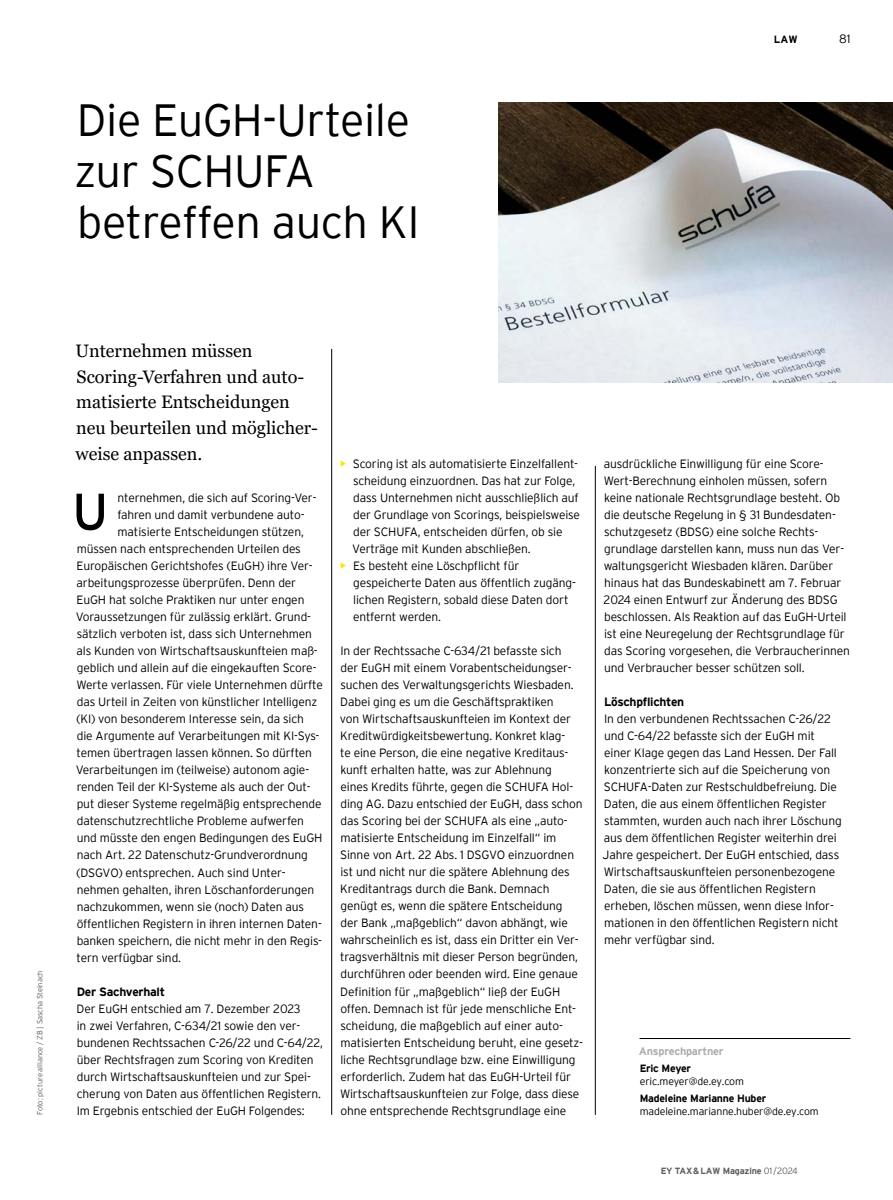
<style>
.page{position:relative;width:893px;height:1200px;background:#fff}
.page>*{position:absolute;margin:0;border:0;box-sizing:border-box;transform-origin:0 0}
.t1{font:51.45px "EY Interstate";color:#000}
.t2{font:300 45px/51px "EY Interstate";letter-spacing:-.01em;color:#000}
.t3{font:18px/25.5px "Georgia Pro";color:#000}
.t4{font:300 12px/17px "EY Interstate";letter-spacing:-.01em;color:#000}
.t5{font:700 12px "EY Interstate";letter-spacing:-.02em;color:#000}
.t6{font:700 10.8px "EY Interstate";letter-spacing:-.02em;color:#aaaeae}
.t7{font:300 10.5px "EY Interstate";letter-spacing:-.01em;color:#000}
.t8{font:700 10.5px "EY Interstate";letter-spacing:-.02em;color:#000}
.t9{font:700 9px "EY Interstate";letter-spacing:-.02em;color:#5b5f5f}
.t10{font:300 7.5px "EY Interstate";letter-spacing:-.01em;color:#5b5f5f}
.s1{font-weight:700;color:#ffe600}
.s2{font-weight:300}
</style>
<div class="page">
<hr style="left:639px;top:1037px;width:211px;height:1px;background:#000">
<hr style="left:331px;top:349px;width:1px;height:765px;background:#000">
<hr style="left:595px;top:466px;width:1px;height:648px;background:#000">
<img style="left:498px;top:102px;width:395px;height:281px">
<h2 class="t2" style="left:74px;top:92px;width:347px">Die EuGH-Urteile zur SCHUFA betreffen auch KI</h2>
<p class="t8" style="left:774px;top:31px;width:26px">LAW</p>
<p class="t4" style="left:839px;top:29px;width:13px">81</p>
<p class="t10" style="left:35px;top:1114px;width:146px;rotate:-90deg">Foto: picture alliance / ZB | Sascha Steinach</p>
<h3 class="t3" style="left:75px;top:339px;width:244px">Unternehmen müssen<br>Scoring-Verfahren und auto&shy;matisierte Entscheidungen neu beurteilen und möglicher&shy;weise anpassen.</h3>
<h1 class="t1" style="left:72px;top:475px;width:38px">U</h1>
<p class="t4" style="left:118px;top:488px;width:200px">nternehmen, die sich auf Scoring-Ver-</p>
<p class="t4" style="left:117px;top:505px;width:189px">fahren und damit verbundene auto-</p>
<p class="t4" style="left:118px;top:522px;width:188px">matisierte Entscheidungen stützen,</p>
<p class="t4" style="left:77px;top:539px;width:226px">müssen nach entsprechenden Urteilen des</p>
<p class="t4" style="left:77px;top:556px;width:238px">Europäischen Gerichtshofes (EuGH) ihre Ver-</p>
<p class="t4" style="left:77px;top:573px;width:221px">arbeitungsprozesse überprüfen. Denn der</p>
<p class="t4" style="left:77px;top:590px;width:229px">EuGH hat solche Praktiken nur unter engen</p>
<p class="t4" style="left:76px;top:607px;width:237px">Voraussetzungen für zulässig erklärt. Grund-</p>
<p class="t4" style="left:77px;top:624px;width:237px">sätzlich verboten ist, dass sich Unternehmen</p>
<p class="t4" style="left:77px;top:641px;width:243px">als Kunden von Wirtschaftsauskunfteien maß-</p>
<p class="t4" style="left:77px;top:658px;width:241px">geblich und allein auf die eingekauften Score-</p>
<p class="t4" style="left:76px;top:675px;width:248px">Werte verlassen. Für viele Unternehmen dürfte</p>
<p class="t4" style="left:77px;top:692px;width:242px">das Urteil in Zeiten von künstlicher Intelligenz</p>
<p class="t4" style="left:76px;top:709px;width:229px">(KI) von besonderem Interesse sein, da sich</p>
<p class="t4" style="left:77px;top:726px;width:244px">die Argumente auf Verarbeitungen mit KI-Sys-</p>
<p class="t4" style="left:77px;top:743px;width:237px">temen übertragen lassen können. So dürften</p>
<p class="t4" style="left:76px;top:760px;width:235px">Verarbeitungen im (teilweise) autonom agie-</p>
<p class="t4" style="left:77px;top:777px;width:235px">renden Teil der KI-Systeme als auch der Out-</p>
<p class="t4" style="left:77px;top:794px;width:246px">put dieser Systeme regelmäßig entsprechende</p>
<p class="t4" style="left:77px;top:811px;width:229px">datenschutzrechtliche Probleme aufwerfen</p>
<p class="t4" style="left:77px;top:828px;width:247px">und müsste den engen Bedingungen des EuGH</p>
<p class="t4" style="left:77px;top:845px;width:233px">nach Art. 22 Datenschutz-Grundverordnung</p>
<p class="t4" style="left:76px;top:862px;width:211px">(DSGVO) entsprechen. Auch sind Unter-</p>
<p class="t4" style="left:77px;top:879px;width:239px">nehmen gehalten, ihren Löschanforderungen</p>
<p class="t4" style="left:77px;top:896px;width:229px">nachzukommen, wenn sie (noch) Daten aus</p>
<p class="t4" style="left:77px;top:913px;width:247px">öffentlichen Registern in ihren internen Daten-</p>
<p class="t4" style="left:77px;top:930px;width:247px">banken speichern, die nicht mehr in den Regis-</p>
<p class="t4" style="left:77px;top:947px;width:106px">tern verfügbar sind.</p>
<p class="t5" style="left:77px;top:982px;width:90px">Der Sachverhalt</p>
<p class="t4" style="left:77px;top:998px;width:248px">Der EuGH entschied am 7. Dezember 2023<br>in zwei Verfahren, C-634/21 sowie den ver&shy;bundenen Rechtssachen C-26/22 und C-64/22, über Rechtsfragen zum Scoring von Krediten durch Wirtschaftsauskunfteien und zur Spei&shy;cherung von Daten aus öffentlichen Registern.<br>Im Ergebnis entschied der EuGH Folgendes:</p>
<p class="t4" style="left:352px;top:454px;width:229px;text-indent:-12px"><span class="s1">•</span> Scoring ist als automatisierte Einzelfallent&shy;scheidung einzuordnen. Das hat zur Folge, dass Unternehmen nicht ausschließlich auf der Grundlage von Scorings, beispielsweise der SCHUFA, entscheiden dürfen, ob sie Verträge mit Kunden abschließen.</p>
<p class="t4" style="left:353px;top:556px;width:224px;text-indent:-13px"><span class="s1">•</span> Es besteht eine Löschpflicht für gespeicherte Daten aus öffentlich zugäng&shy;lichen Registern, sobald diese Daten dort entfernt werden.</p>
<p class="t4" style="left:340px;top:641px;width:245px">In der Rechtssache C-634/21 befasste sich<br>der EuGH mit einem Vorabentscheidungser&shy;suchen des Verwaltungsgerichts Wiesbaden.<br>Dabei ging es um die Geschäftspraktiken<br>von Wirtschaftsauskunfteien im Kontext der Kreditwürdigkeitsbewertung. Konkret klag-<br>te eine Person, die eine negative Kreditaus&shy;kunft erhalten hatte, was zur Ablehnung<br>eines Kredits führte, gegen die SCHUFA Hol&shy;ding AG. Dazu entschied der EuGH, dass schon das Scoring bei der SCHUFA als eine „auto&shy;matisierte Entscheidung im Einzelfall“ im Sinne von Art. 22 Abs. 1 DSGVO einzuordnen ist und nicht nur die spätere Ablehnung des Kreditantrags durch die Bank. Demnach genügt es, wenn die spätere Entscheidung<br>der Bank „maßgeblich“ davon abhängt, wie wahrscheinlich es ist, dass ein Dritter ein Ver&shy;tragsverhältnis mit dieser Person begründen, durchführen oder beenden wird. Eine genaue Definition für „maßgeblich“ ließ der EuGH offen. Demnach ist für jede menschliche Ent&shy;scheidung, die maßgeblich auf einer auto&shy;matisierten Entscheidung beruht, eine gesetz&shy;liche Rechtsgrundlage bzw. eine Einwilligung erforderlich. Zudem hat das EuGH-Urteil für Wirtschaftsauskunfteien zur Folge, dass diese ohne entsprechende Rechtsgrundlage eine</p>
<p class="t4" style="left:604px;top:454px;width:248px">ausdrückliche Einwilligung für eine Score-Wert-Berechnung einholen müssen, sofern keine nationale Rechtsgrundlage besteht. Ob die deutsche Regelung in § 31 Bundesdaten&shy;schutzgesetz (BDSG) eine solche Rechts&shy;grundlage darstellen kann, muss nun das Ver&shy;waltungsgericht Wiesbaden klären. Darüber hinaus hat das Bundeskabinett am 7. Februar 2024 einen Entwurf zur Änderung des BDSG beschlossen. Als Reaktion auf das EuGH-Urteil ist eine Neuregelung der Rechtsgrundlage für das Scoring vorgesehen, die Verbraucherinnen und Verbraucher besser schützen soll.</p>
<p class="t5" style="left:604px;top:693px;width:82px">Löschpflichten</p>
<p class="t4" style="left:603px;top:709px;width:241px">In den verbundenen Rechtssachen C-26/22 und C-64/22 befasste sich der EuGH mit einer Klage gegen das Land Hessen. Der Fall konzentrierte sich auf die Speicherung von SCHUFA-Daten zur Restschuldbefreiung. Die Daten, die aus einem öffentlichen Register stammten, wurden auch nach ihrer Löschung aus dem öffentlichen Register weiterhin drei Jahre gespeichert. Der EuGH entschied, dass Wirtschaftsauskunfteien personenbezogene Daten, die sie aus öffentlichen Registern erheben, löschen müssen, wenn diese Infor&shy;mationen in den öffentlichen Registern nicht mehr verfügbar sind.</p>
<p class="t6" style="left:639px;top:1043px;width:86px">Ansprechpartner</p>
<p class="t8" style="left:640px;top:1060px;width:53px">Eric Meyer</p>
<p class="t7" style="left:640px;top:1073px;width:106px">eric.meyer@de.ey.com</p>
<p class="t8" style="left:640px;top:1090px;width:128px">Madeleine Marianne Huber</p>
<p class="t7" style="left:640px;top:1103px;width:180px">madeleine.marianne.huber@de.ey.com</p>
<p class="t9" style="left:661px;top:1164px;width:138px">EY TAX&amp;LAW Magazine <span class="s2">01/2024</span></p>
</div>
